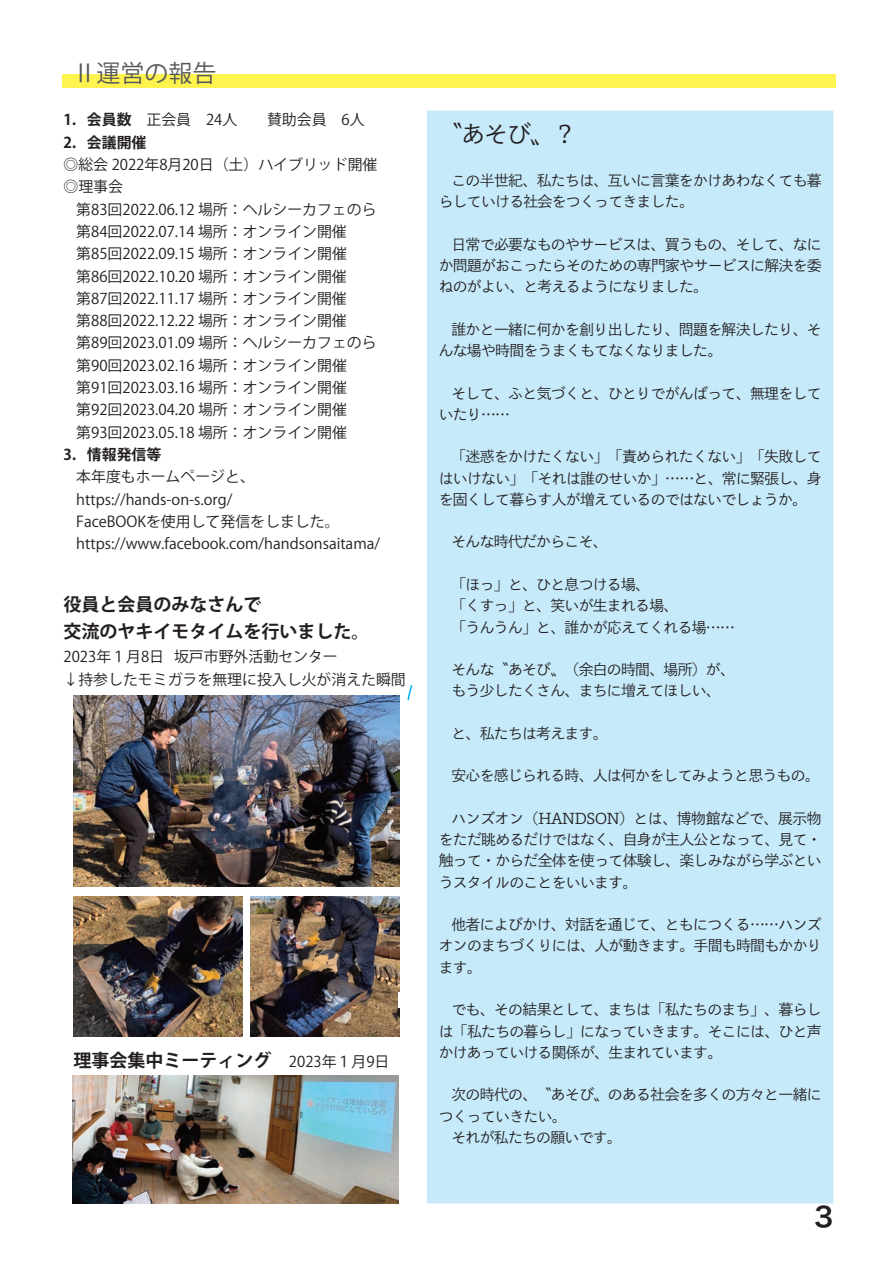
<style>
.page{position:relative;width:893px;height:1263px;background:#fff}
.page>*{position:absolute;margin:0;border:0;box-sizing:border-box;transform-origin:0 0}
.t1{font:27px "Hira Kaku Std W6";color:#231f20}
.t2{font:24px "P Bunkyu Go Pr 6 R";color:#231f20}
.t3{font:24px "Koz Go Pro";color:#57585a}
.t4{font:700 18px/27px "Koz Go Pro";color:#231f20}
.t5{font:14.85px/21.3px "P Bunkyu Go Pr 6 R";letter-spacing:-.05em;color:#231f20}
.t6{font:14.85px/22.4px "Koz Go Pro";color:#231f20}
.t7{font:700 14.85px "Koz Go Pro";color:#231f20}
.s1{font-weight:700}
.s2{font-weight:400;font-size:14.85px}
</style>
<div class="page">
<div style="left:430px;top:114px;width:400px;height:1086px;background:#c6eafa"></div>
<div style="left:427px;top:111px;width:406px;height:1092px;border:3px solid #c6eafa"></div>
<div style="left:62px;top:74px;width:774px;height:13px;background:#fff34f"></div>
<svg style="left:407px;top:685px;width:6px;height:16px"></svg>
<img style="left:73px;top:695px;width:326px;height:192px">
<img style="left:73px;top:896px;width:169px;height:141px">
<img style="left:250px;top:896px;width:149px;height:141px">
<img style="left:72px;top:1075px;width:326px;height:128px">
<div style="left:398px;top:993px;width:14px;height:15px;background:#fff"></div>
<h2 class="t3" style="left:73px;top:58px;width:145px">Ⅱ運営の報告</h2>
<p class="t6" style="left:64px;top:109px;width:302px"><span class="s1">1．会員数</span> 正会員　24人　　賛助会員　6人<br><span class="s1">2．会議開催</span></p>
<p class="t6" style="left:64px;top:154px;width:315px">◎総会 2022年8月20日（土）ハイブリッド開催◎理事会</p>
<p class="t6" style="left:76px;top:198px;width:302px">第83回2022.06.12 場所：ヘルシーカフェのら第84回2022.07.14 場所：オンライン開催第85回2022.09.15 場所：オンライン開催第86回2022.10.20 場所：オンライン開催第87回2022.11.17 場所：オンライン開催第88回2022.12.22 場所：オンライン開催第89回2023.01.09 場所：ヘルシーカフェのら第90回2023.02.16 場所：オンライン開催第91回2023.03.16 場所：オンライン開催第92回2023.04.20 場所：オンライン開催第93回2023.05.18 場所：オンライン開催</p>
<p class="t7" style="left:64px;top:445px;width:99px">3．情報発信等</p>
<p class="t6" style="left:76px;top:466px;width:305px">本年度もホームページと、https://hands-on-s.org/<br>FaceBOOKを使用して発信をしました。　https://www.facebook.com/handsonsaitama/</p>
<p class="t4" style="left:64px;top:592px;width:307px">役員と会員のみなさんで<br>交流のヤキイモタイムを行いました。</p>
<p class="t6" style="left:64px;top:646px;width:344px">2023年１月8日 坂戸市野外活動センター<br>↓持参したモミガラを無理に投入し火が消えた瞬間</p>
<p class="t4" style="left:74px;top:1048px;width:317px">理事会集中ミーティング <span class="s2">2023年１月9日</span></p>
<h2 class="t2" style="left:439px;top:121px;width:139px">〝あそび〟？</h2>
<p class="t5" style="left:439px;top:170px;width:385px;text-indent:13px">この半世紀、私たちは、互いに言葉をかけあわなくても暮らしていける社会をつくってきました。</p>
<p class="t5" style="left:439px;top:234px;width:385px;text-align:justify;text-indent:13px">日常で必要なものやサービスは、買うもの、そして、なにか問題がおこったらそのための専門家やサービスに解決を委ねのがよい、と考えるようになりました。</p>
<p class="t5" style="left:439px;top:319px;width:385px;text-indent:13px">誰かと一緒に何かを創り出したり、問題を解決したり、そんな場や時間をうまくもてなくなりました。</p>
<p class="t5" style="left:439px;top:383px;width:385px;text-indent:13px">そして、ふと気づくと、ひとりでがんばって、無理をしていたり……</p>
<p class="t5" style="left:439px;top:447px;width:385px;text-align:justify;text-indent:13px">「迷惑をかけたくない」「責められたくない」「失敗してはいけない」「それは誰のせいか」……と、常に緊張し、身を固くして暮らす人が増えているのではないでしょうか。</p>
<p class="t5" style="left:451px;top:532px;width:158px">そんな時代だからこそ、</p>
<p class="t5" style="left:451px;top:574px;width:285px">「ほっ」と、ひと息つける場、<br>「くすっ」と、笑いが生まれる場、<br>「うんうん」と、誰かが応えてくれる場……</p>
<p class="t5" style="left:451px;top:659px;width:285px">そんな〝あそび〟（余白の時間、場所）が、もう少したくさん、まちに増えてほしい、</p>
<p class="t5" style="left:451px;top:723px;width:158px">と、私たちは考えます。</p>
<p class="t5" style="left:451px;top:765px;width:370px">安心を感じられる時、人は何かをしてみようと思うもの。</p>
<p class="t5" style="left:439px;top:808px;width:385px;text-align:justify;text-indent:13px">ハンズオン（HANDSON）とは、博物館などで、展示物をただ眺めるだけではなく、自身が主人公となって、見て・触って・からだ全体を使って体験し、楽しみながら学ぶというスタイルのことをいいます。</p>
<p class="t5" style="left:439px;top:914px;width:385px;text-align:justify;text-indent:13px">他者によびかけ、対話を通じて、ともにつくる……ハンズオンのまちづくりには、人が動きます。手間も時間もかかります。</p>
<p class="t5" style="left:439px;top:999px;width:385px;text-align:justify;text-indent:13px">でも、その結果として、まちは「私たちのまち」、暮らしは「私たちの暮らし」になっていきます。そこには、ひと声かけあっていける関係が、生まれています。</p>
<p class="t5" style="left:451px;top:1084px;width:372px">次の時代の、〝あそび〟のある社会を多くの方々と一緒に</p>
<p class="t5" style="left:439px;top:1106px;width:129px">つくっていきたい。</p>
<p class="t5" style="left:451px;top:1127px;width:172px">それが私たちの願いです。</p>
<h1 class="t1" style="left:814px;top:1196px;width:21px">3</h1>
</div>
